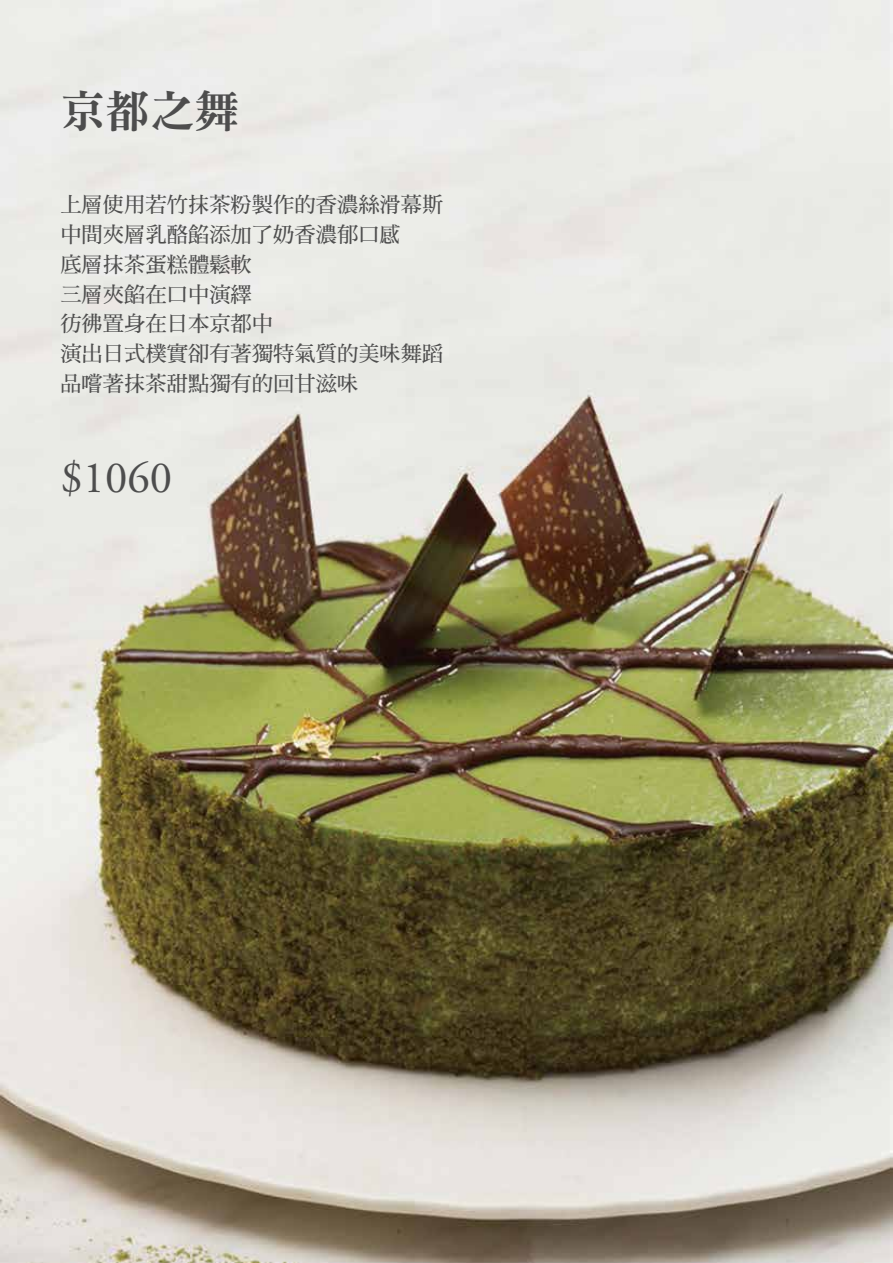
<style>
.page{position:relative;width:893px;height:1263px;background:#fff}
.page>*{position:absolute;margin:0;border:0;box-sizing:border-box;transform-origin:0 0}
.t1{font:44.7px "Adobe Garamond";color:#4d4d4d}
.t2{font:44.7px "DF Ming Std W9";color:#4d4d4d}
.t3{font:21.3px/29.8px "DF Ming Std W7";color:#4d4d4d}
</style>
<div class="page">
<img style="left:0;top:0;width:893px;height:1263px">
<h1 class="t2" style="left:60px;top:87px;width:180px">京都之舞</h1>
<p class="t3" style="left:60px;top:189px;width:385px">上層使用若竹抹茶粉製作的香濃絲滑幕斯中間夾層乳酪餡添加了奶香濃郁口感<br>底層抹茶蛋糕體鬆軟<br>三層夾餡在口中演繹<br>彷彿置身在日本京都中<br>演出日式樸實卻有著獨特氣質的美味舞蹈品嚐著抹茶甜點獨有的回甘滋味</p>
<h1 class="t1" style="left:60px;top:454px;width:113px">$1060</h1>
</div>
